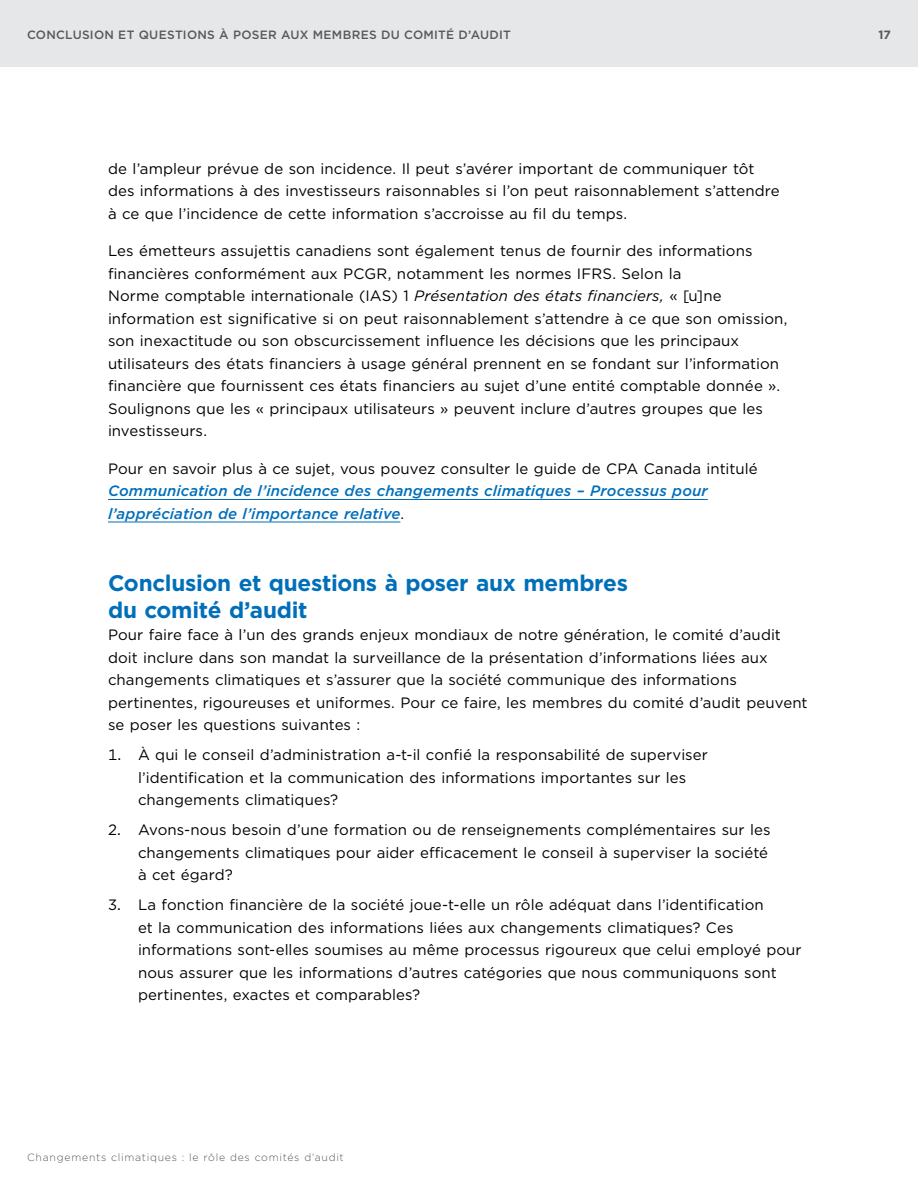
<style>
.page{position:relative;width:918px;height:1188px;background:#fff}
.page>*{position:absolute;margin:0;border:0;box-sizing:border-box;transform-origin:0 0}
.t1{font:700 22.5px/27px "Gotham";letter-spacing:-.01em;color:#006fba}
.t2{font:15px/22.5px "Gotham";letter-spacing:.005em;color:#000}
.t3{font:italic 500 15px/22.5px "Gotham";letter-spacing:.01em;color:#006fba}
.t4{font:500 12px "Gotham";letter-spacing:.025em;color:#58595b}
.t5{font:700 12px "Gotham";color:#58595b}
.t6{font:300 10.5px "Gotham";letter-spacing:.07em;color:#58595b}
.s1{font-style:italic}
.s2{font-weight:400;font-style:normal;color:#000}
</style>
<div class="page">
<hr style="left:108px;top:499px;width:600px;height:1px;background:#006fba">
<hr style="left:108px;top:522px;width:292px;height:1px;background:#006fba">
<div style="left:0;top:0;width:918px;height:68px;background:#e6e7e8"></div>
<p class="t4" style="left:27px;top:26px;width:485px">CONCLUSION ET QUESTIONS À POSER AUX MEMBRES DU COMITÉ D’AUDIT</p>
<p class="t5" style="left:879px;top:26px;width:14px">17</p>
<p class="t2" style="left:108px;top:157px;width:673px">de l’ampleur prévue de son incidence. Il peut s’avérer important de communiquer tôt des informations à des investisseurs raisonnables si l’on peut raisonnablement s’attendre à ce que l’incidence de cette information s’accroisse au fil du temps.</p>
<p class="t2" style="left:108px;top:240px;width:681px">Les émetteurs assujettis canadiens sont également tenus de fournir des informations financières conformément aux PCGR, notamment les normes IFRS. Selon la<br>Norme comptable internationale (IAS) 1 <span class="s1">Présentation des états financiers,</span> « [u]ne information est significative si on peut raisonnablement s’attendre à ce que son omission, son inexactitude ou son obscurcissement influence les décisions que les principaux utilisateurs des états financiers à usage général prennent en se fondant sur l’information financière que fournissent ces états financiers au sujet d’une entité comptable donnée ».<br>Soulignons que les « principaux utilisateurs » peuvent inclure d’autres groupes que les investisseurs.</p>
<p class="t3" style="left:108px;top:457px;width:651px"><span class="s2">Pour en savoir plus à ce sujet, vous pouvez consulter le guide de CPA Canada intitulé<br></span>Communication de l’incidence des changements climatiques – Processus pour l’appréciation de l’importance relative<span class="s2">.</span></p>
<h1 class="t1" style="left:108px;top:569px;width:522px">Conclusion et questions à poser aux membres du comité d’audit</h1>
<p class="t2" style="left:108px;top:624px;width:701px">Pour faire face à l’un des grands enjeux mondiaux de notre génération, le comité d’audit doit inclure dans son mandat la surveillance de la présentation d’informations liées aux changements climatiques et s’assurer que la société communique des informations pertinentes, rigoureuses et uniformes. Pour ce faire, les membres du comité d’audit peuvent se poser les questions suivantes :</p>
<p class="t2" style="left:138px;top:744px;width:571px;text-indent:-30px">1. À qui le conseil d’administration a-t-il confié la responsabilité de superviser l’identification et la communication des informations importantes sur les changements climatiques?</p>
<p class="t2" style="left:138px;top:819px;width:634px;text-indent:-30px">2. Avons-nous besoin d’une formation ou de renseignements complémentaires sur les changements climatiques pour aider efficacement le conseil à superviser la société à cet égard?</p>
<p class="t2" style="left:138px;top:894px;width:665px;text-indent:-30px">3. La fonction financière de la société joue-t-elle un rôle adéquat dans l’identification<br>et la communication des informations liées aux changements climatiques? Ces informations sont-elles soumises au même processus rigoureux que celui employé pour nous assurer que les informations d’autres catégories que nous communiquons sont pertinentes, exactes et comparables?</p>
<p class="t6" style="left:27px;top:1151px;width:318px">Changements climatiques : le rôle des comités d’audit</p>
</div>
